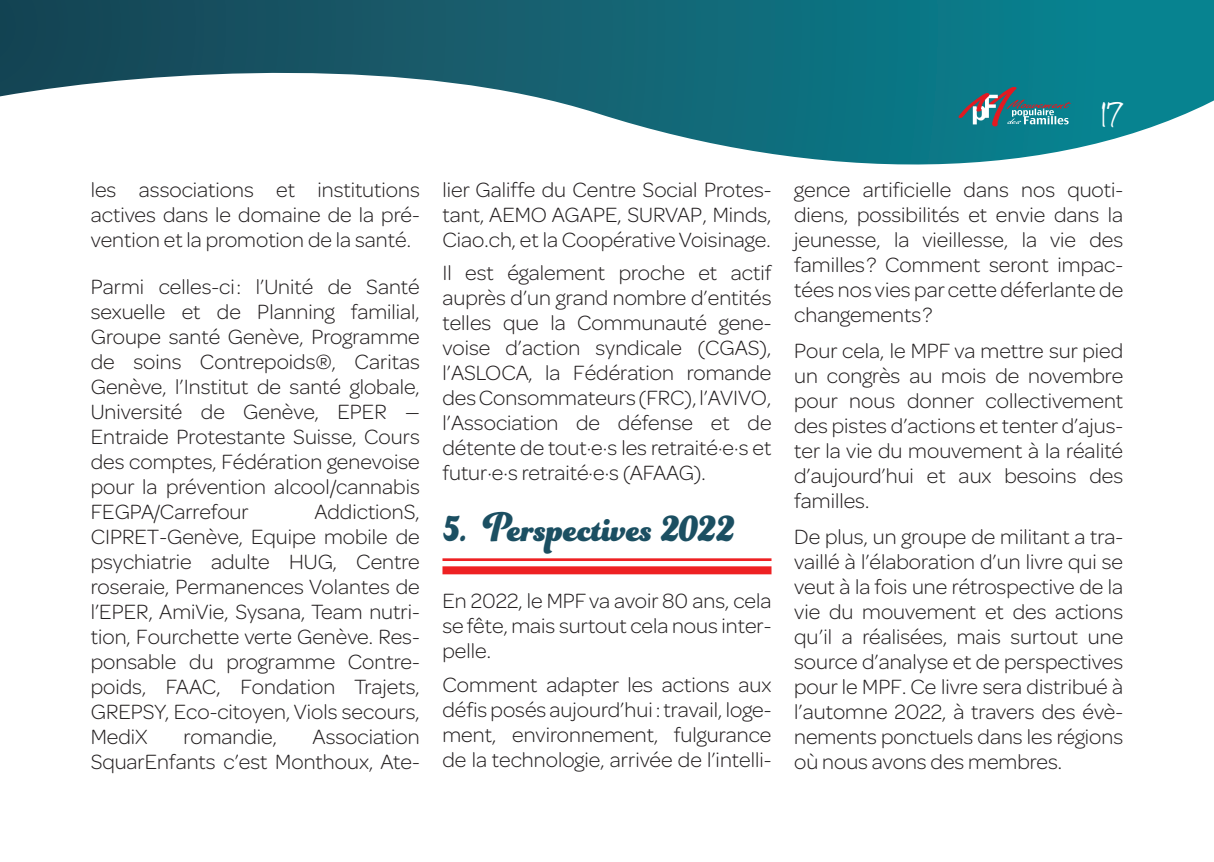
<style>
.page{position:relative;width:1214px;height:862px;background:#fff}
.page>*{position:absolute;margin:0;border:0;box-sizing:border-box;transform-origin:0 0}
.t1{font:700 44px "Funkydori";color:#1b4f62;scale:.93 1}
.t2{font:300 28px "Noteworthy";color:#fff}
.t3{font:300 22px/25px "Omnes";color:#231f20;text-align:justify}
</style>
<div class="page">
<svg style="left:0;top:0;width:1213px;height:165px"></svg>
<hr style="left:0;top:0;width:1px;height:96px;background:#124353">
<svg style="left:958px;top:87px;width:112px;height:39px;background:#45808c"></svg>
<hr style="left:442px;top:558px;width:329px;height:3px;background:#ee2123">
<div style="left:442px;top:566px;width:329px;height:8px;background:#ee2123"></div>
<p class="t3" style="left:91px;top:176px;width:330px">les associations et institutions actives dans le domaine de la pré&shy;vention et la promotion de la santé.</p>
<p class="t3" style="left:91px;top:273px;width:330px">Parmi celles-ci : l’Unité de Santé sexuelle et de Planning familial, Groupe santé Genève, Programme de soins Contrepoids®, Caritas Genève, l’Institut de santé globale, Université de Genève, EPER — Entraide Protestante Suisse, Cours des comptes, Fédération genevoise pour la prévention alcool/cannabis FEGPA/Carrefour</p>
<p class="t3" style="left:91px;top:498px;width:330px;text-indent:224px">AddictionS, CIPRET-Genève, Equipe mobile de psychiatrie adulte HUG, Centre roseraie, Permanences Volantes de l’EPER, AmiVie, Sysana, Team nutri&shy;tion, Fourchette verte Genève. Res&shy;ponsable du programme Contre&shy;poids, FAAC, Fondation Trajets, GREPSY, Eco-citoyen, Viols secours, MediX</p>
<p class="t3" style="left:184px;top:723px;width:95px">romandie,</p>
<p class="t3" style="left:91px;top:723px;width:330px;text-align:right">Association<br>SquarEnfants c’est Monthoux, Ate-</p>
<p class="t2" style="left:1100px;top:90px;width:24px">17</p>
<p class="t3" style="left:442px;top:176px;width:330px">lier Galiffe du Centre Social Protes&shy;tant, AEMO AGAPE, SURVAP, Minds, Ciao.ch, et la Coopérative Voisinage.</p>
<p class="t3" style="left:442px;top:259px;width:330px">Il est également proche et actif auprès d’un grand nombre d’entités telles que la Communauté gene&shy;voise d’action syndicale (CGAS), l’ASLOCA, la Fédération romande des Consommateurs (FRC), l’AVIVO, l’Association de défense et de détente de tout∙e∙s les retraité∙e∙s et futur∙e∙s retraité∙e∙s (AFAAG).</p>
<h1 class="t1" style="left:442px;top:500px;width:315px">5. Perspectives 2022</h1>
<p class="t3" style="left:442px;top:587px;width:330px">En 2022, le MPF va avoir 80 ans, cela se fête, mais surtout cela nous inter&shy;pelle.</p>
<p class="t3" style="left:442px;top:671px;width:330px">Comment adapter les actions aux défis posés aujourd’hui : travail, loge&shy;ment, environnement, fulgurance de la technologie, arrivée de l’intelli-</p>
<p class="t3" style="left:794px;top:176px;width:330px">gence artificielle dans nos quoti&shy;diens, possibilités et envie dans la jeunesse, la vieillesse, la vie des familles ? Comment seront impac&shy;tées nos vies par cette déferlante de changements ?</p>
<p class="t3" style="left:794px;top:337px;width:330px">Pour cela, le MPF va mettre sur pied un congrès au mois de novembre pour nous donner collectivement des pistes d’actions et tenter d’ajus&shy;ter la vie du mouvement à la réalité d’aujourd’hui et aux besoins des familles.</p>
<p class="t3" style="left:794px;top:523px;width:330px">De plus, un groupe de militant a tra&shy;vaillé à l’élaboration d’un livre qui se veut à la fois une rétrospective de la vie du mouvement et des actions qu’il a réalisées, mais surtout une source d’analyse et de perspectives pour le MPF. Ce livre sera distribué à l’automne 2022, à travers des évè&shy;nements ponctuels dans les régions où nous avons des membres.</p>
</div>
